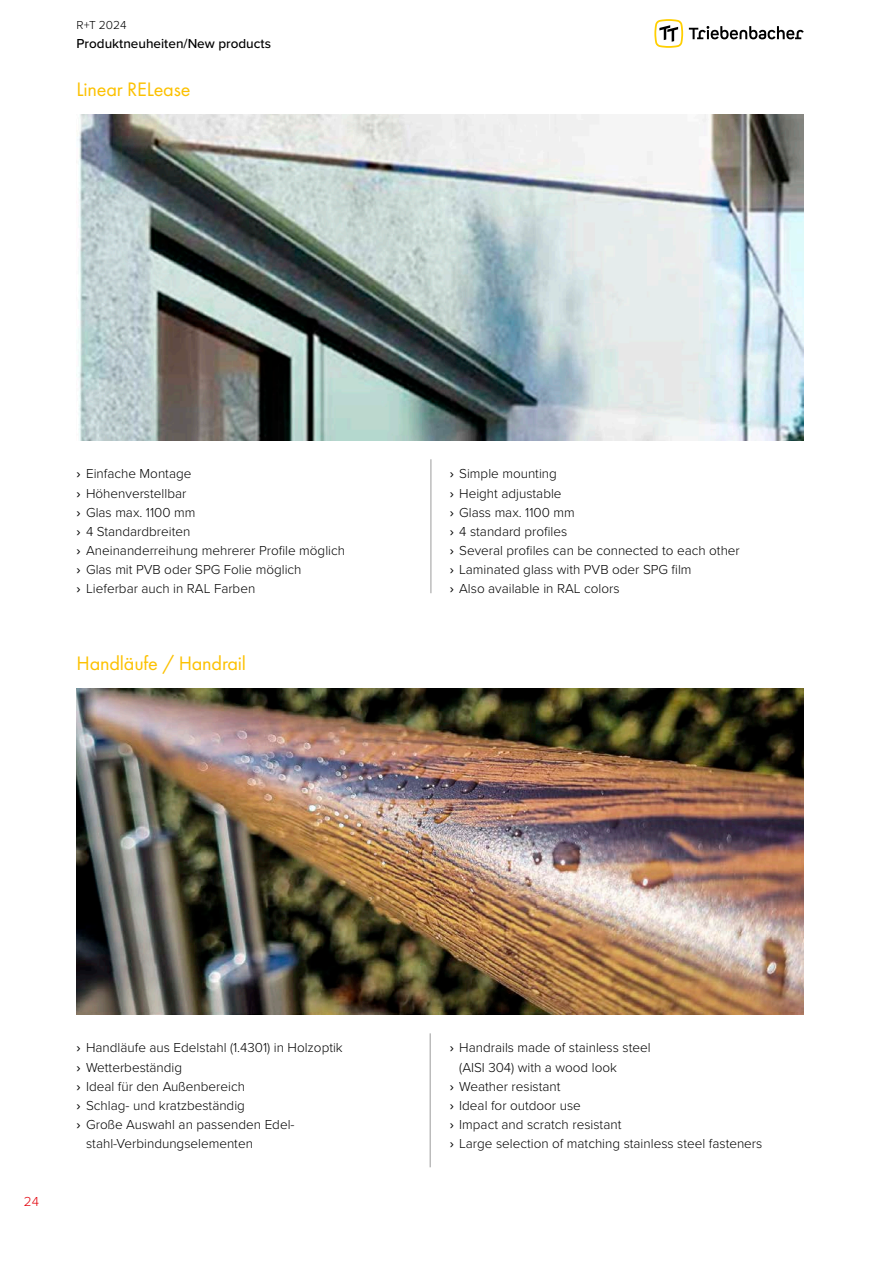
<style>
.page{position:relative;width:893px;height:1263px;background:#fff}
.page>*{position:absolute;margin:0;border:0;box-sizing:border-box;transform-origin:0 0}
.t1{font:20.25px "Futura PT";letter-spacing:-.01em;color:#fcc100}
.t2{font:300 13.5px/19.2px "Proxima Nova";color:#000}
.t3{font:500 13.5px "Proxima Nova";color:#000}
.t4{font:300 13.5px "Proxima Nova";color:#e3000a}
.t5{font:300 12px "Proxima Nova";color:#000}
.s1{font-weight:500}
</style>
<div class="page">
<img style="left:77px;top:689px;width:727px;height:325px">
<svg style="left:654px;top:19px;width:29px;height:29px"></svg>
<svg style="left:689px;top:26px;width:115px;height:13px"></svg>
<img style="left:77px;top:115px;width:727px;height:325px">
<hr style="left:431px;top:459px;width:1px;height:134px;background:#9b9c9c">
<hr style="left:430px;top:1033px;width:1px;height:134px;background:#9b9c9c">
<p class="t5" style="left:77px;top:16px;width:52px">R+T 2024</p>
<p class="t3" style="left:77px;top:33px;width:196px">Produktneuheiten/New products</p>
<h1 class="t1" style="left:77px;top:77px;width:115px">Linear RELease</h1>
<p class="t2" style="left:77px;top:463px;width:270px"><span class="s1">›</span> Einfache Montage<br><span class="s1">›</span> Höhenverstellbar<br><span class="s1">›</span> Glas max. 1100 mm<br><span class="s1">›</span> 4 Standardbreiten<br><span class="s1">›</span> Aneinanderreihung mehrerer Profile möglich <span class="s1">›</span> Glas mit PVB oder SPG Folie möglich<br><span class="s1">›</span> Lieferbar auch in RAL Farben</p>
<h1 class="t1" style="left:77px;top:651px;width:171px">Handläufe / Handrail</h1>
<p class="t2" style="left:450px;top:464px;width:292px"><span class="s1">›</span> Simple mounting<br><span class="s1">›</span> Height adjustable<br><span class="s1">›</span> Glass max. 1100 mm<br><span class="s1">›</span> 4 standard profiles<br><span class="s1">›</span> Several profiles can be connected to each other <span class="s1">›</span> Laminated glass with PVB oder SPG film<br><span class="s1">›</span> Also available in RAL colors</p>
<p class="t4" style="left:24px;top:1191px;width:17px">24</p>
<p class="t2" style="left:77px;top:1037px;width:268px"><span class="s1">›</span> Handläufe aus Edelstahl (1.4301) in Holzoptik</p>
<p class="t2" style="left:77px;top:1057px;width:107px"><span class="s1">›</span> Wetterbeständig</p>
<p class="t2" style="left:77px;top:1076px;width:170px"><span class="s1">›</span> Ideal für den Außenbereich</p>
<p class="t2" style="left:77px;top:1095px;width:170px"><span class="s1">›</span> Schlag- und kratzbeständig</p>
<p class="t2" style="left:77px;top:1114px;width:220px"><span class="s1">›</span> Große Auswahl an passenden Edel-</p>
<p class="t2" style="left:86px;top:1133px;width:168px">stahl-Verbindungselementen</p>
<p class="t2" style="left:450px;top:1037px;width:202px"><span class="s1">›</span> Handrails made of stainless steel</p>
<p class="t2" style="left:459px;top:1057px;width:159px">(AISI 304) with a wood look</p>
<p class="t2" style="left:450px;top:1076px;width:112px"><span class="s1">›</span> Weather resistant</p>
<p class="t2" style="left:450px;top:1095px;width:133px"><span class="s1">›</span> Ideal for outdoor use</p>
<p class="t2" style="left:450px;top:1114px;width:173px"><span class="s1">›</span> Impact and scratch resistant</p>
<p class="t2" style="left:450px;top:1133px;width:314px"><span class="s1">›</span> Large selection of matching stainless steel fasteners</p>
</div>
